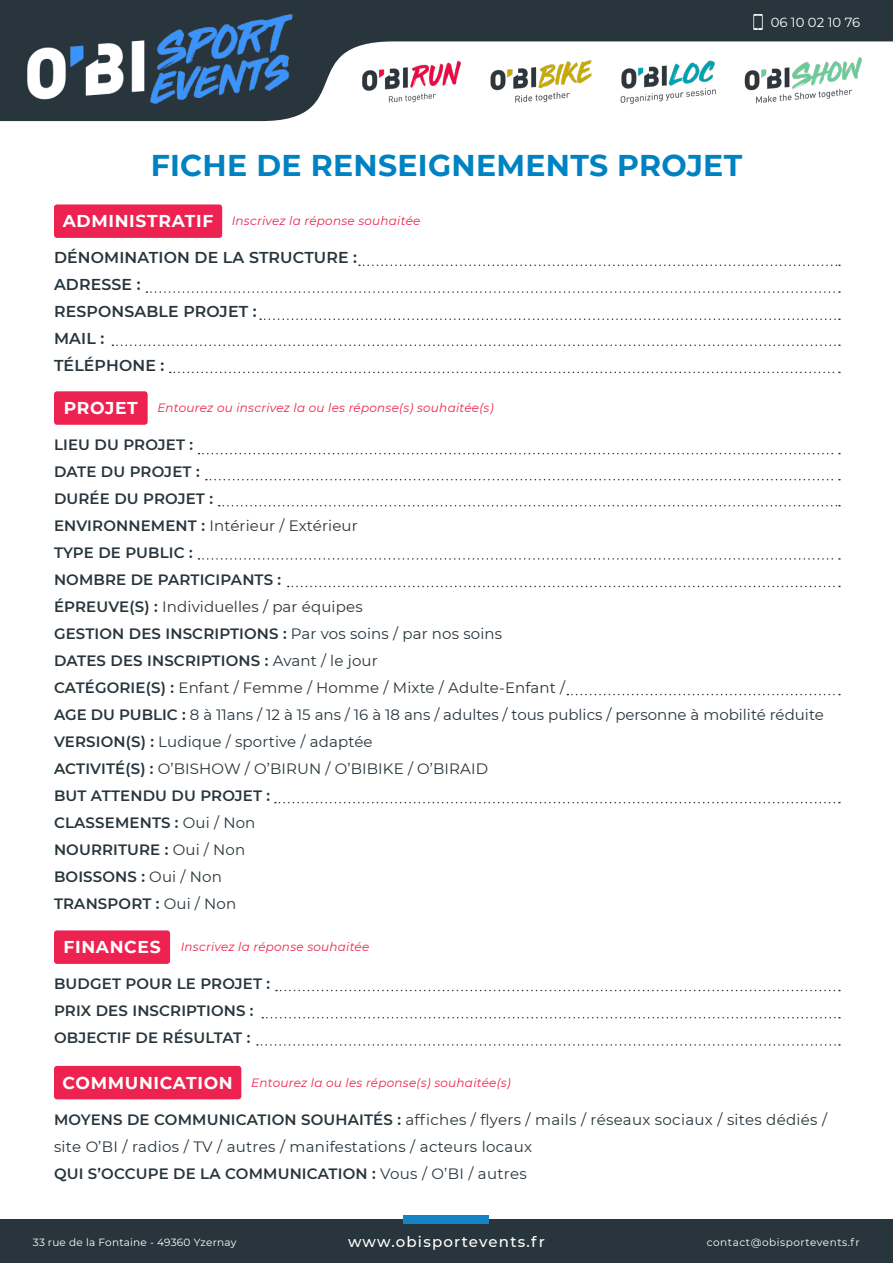
<style>
.page{position:relative;width:893px;height:1263px;background:#fff}
.page>*{position:absolute;margin:0;border:0;box-sizing:border-box;transform-origin:0 0}
.t1{font:700 30px "Montserrat";letter-spacing:.01em;color:#0082c2}
.t2{font:700 17.1px "Montserrat";letter-spacing:.04em;color:#fff}
.t3{font:600 15.75px "Montserrat";letter-spacing:.01em;color:#28353c}
.t4{font:15px/27px "Montserrat";letter-spacing:.01em;color:#28353c}
.t5{font:600 15px "Montserrat";letter-spacing:.01em;color:#28353c}
.t6{font:500 15px "Montserrat";letter-spacing:.08em;color:#fff}
.t7{font:13.2px "Montserrat";color:#fff}
.t8{font:italic 12px "Montserrat";letter-spacing:.02em;color:#ed2250}
.t9{font:10.5px "Montserrat";letter-spacing:.02em;color:#fff}
.t10{font:10.5px "Montserrat";letter-spacing:.05em;color:#fff}
.s1{font-weight:600}
.s2{font-weight:400}
</style>
<div class="page">
<svg style="left:0;top:0;width:893px;height:121px;fill:#28353c"></svg>
<div style="left:0;top:1219px;width:893px;height:44px;background:#28353c"></div>
<img style="left:28px;top:14px;width:265px;height:89px">
<div style="left:54px;top:204px;width:168px;height:34px;background:#ed2250;border-radius:3px"></div>
<div style="left:54px;top:391px;width:94px;height:34px;background:#ed2250;border-radius:3px"></div>
<div style="left:54px;top:930px;width:116px;height:34px;background:#ed2250;border-radius:3px"></div>
<div style="left:54px;top:1066px;width:187px;height:33px;background:#ed2250;border-radius:3px"></div>
<div style="left:404px;top:1215px;width:85px;height:9px;background:#1584c4"></div>
<svg style="left:275px;top:802px;width:565px;height:1px"></svg>
<svg style="left:288px;top:586px;width:552px;height:1px"></svg>
<svg style="left:567px;top:694px;width:273px;height:1px"></svg>
<svg style="left:219px;top:505px;width:621px;height:1px"></svg>
<svg style="left:170px;top:372px;width:670px;height:1px"></svg>
<svg style="left:146px;top:291px;width:694px;height:2px"></svg>
<svg style="left:206px;top:479px;width:634px;height:1px"></svg>
<svg style="left:198px;top:558px;width:642px;height:2px"></svg>
<svg style="left:112px;top:344px;width:728px;height:2px"></svg>
<svg style="left:198px;top:453px;width:642px;height:1px"></svg>
<svg style="left:260px;top:318px;width:580px;height:2px"></svg>
<svg style="left:359px;top:265px;width:481px;height:1px"></svg>
<svg style="left:276px;top:990px;width:564px;height:1px"></svg>
<svg style="left:262px;top:1017px;width:578px;height:1px"></svg>
<svg style="left:257px;top:1044px;width:583px;height:2px"></svg>
<img style="left:342px;top:50px;width:128px;height:63px">
<img style="left:614px;top:50px;width:116px;height:63px">
<img style="left:470px;top:49px;width:144px;height:64px">
<img style="left:730px;top:50px;width:143px;height:63px">
<img style="left:750px;top:14px;width:16px;height:16px">
<p class="t7" style="left:771px;top:13px;width:91px">06 10 02 10 76</p>
<p class="t1" style="left:151px;top:144px;width:593px">FICHE DE RENSEIGNEMENTS PROJET</p>
<p class="t2" style="left:63px;top:209px;width:152px">ADMINISTRATIF</p>
<p class="t8" style="left:232px;top:213px;width:190px">Inscrivez la réponse souhaitée</p>
<p class="t3" style="left:54px;top:246px;width:305px">DÉNOMINATION DE LA STRUCTURE :</p>
<p class="t3" style="left:54px;top:273px;width:88px">ADRESSE :</p>
<p class="t3" style="left:54px;top:300px;width:204px">RESPONSABLE PROJET :</p>
<p class="t3" style="left:54px;top:327px;width:52px">MAIL :</p>
<p class="t3" style="left:54px;top:354px;width:112px">TÉLÉPHONE :</p>
<p class="t2" style="left:64px;top:396px;width:76px">PROJET</p>
<p class="t8" style="left:157px;top:399px;width:338px">Entourez ou inscrivez la ou les réponse(s) souhaitée(s)</p>
<p class="t5" style="left:54px;top:434px;width:141px">LIEU DU PROJET :</p>
<p class="t5" style="left:54px;top:461px;width:147px">DATE DU PROJET :</p>
<p class="t5" style="left:54px;top:488px;width:161px">DURÉE DU PROJET :</p>
<p class="t4" style="left:54px;top:511px;width:305px"><span class="s1">ENVIRONNEMENT :</span> Intérieur / Extérieur</p>
<p class="t5" style="left:54px;top:542px;width:140px">TYPE DE PUBLIC :</p>
<p class="t5" style="left:54px;top:569px;width:229px">NOMBRE DE PARTICIPANTS :</p>
<p class="t4" style="left:54px;top:592px;width:310px"><span class="s1">ÉPREUVE(S) :</span> Individuelles / par équipes</p>
<p class="t5" style="left:54px;top:623px;width:450px">GESTION DES INSCRIPTIONS : <span class="s2">Par vos soins / par nos soins</span></p>
<p class="t5" style="left:54px;top:650px;width:325px">DATES DES INSCRIPTIONS : <span class="s2">Avant / le jour</span></p>
<p class="t4" style="left:54px;top:673px;width:513px"><span class="s1">CATÉGORIE(S) :</span> Enfant / Femme / Homme / Mixte / Adulte-Enfant /</p>
<p class="t4" style="left:54px;top:700px;width:771px"><span class="s1">AGE DU PUBLIC :</span> 8 à 11ans / 12 à 15 ans / 16 à 18 ans / adultes / tous publics / personne à mobilité réduite</p>
<p class="t4" style="left:54px;top:727px;width:320px"><span class="s1">VERSION(S) :</span> Ludique / sportive / adaptée</p>
<p class="t4" style="left:54px;top:754px;width:436px"><span class="s1">ACTIVITÉ(S) :</span> O’BISHOW / O’BIRUN / O’BIBIKE / O’BIRAID</p>
<p class="t5" style="left:54px;top:785px;width:218px">BUT ATTENDU DU PROJET :</p>
<p class="t5" style="left:54px;top:812px;width:203px">CLASSEMENTS : <span class="s2">Oui / Non</span></p>
<p class="t5" style="left:54px;top:839px;width:193px">NOURRITURE : <span class="s2">Oui / Non</span></p>
<p class="t5" style="left:54px;top:866px;width:169px">BOISSONS : <span class="s2">Oui / Non</span></p>
<p class="t5" style="left:54px;top:893px;width:184px">TRANSPORT : <span class="s2">Oui / Non</span></p>
<p class="t2" style="left:63px;top:935px;width:99px">FINANCES</p>
<p class="t8" style="left:181px;top:938px;width:190px">Inscrivez la réponse souhaitée</p>
<p class="t5" style="left:54px;top:973px;width:218px">BUDGET POUR LE PROJET :</p>
<p class="t5" style="left:54px;top:1000px;width:201px">PRIX DES INSCRIPTIONS :</p>
<p class="t5" style="left:54px;top:1027px;width:198px">OBJECTIF DE RÉSULTAT :</p>
<p class="t2" style="left:62px;top:1070px;width:172px">COMMUNICATION</p>
<p class="t8" style="left:251px;top:1074px;width:261px">Entourez la ou les réponse(s) souhaitée(s)</p>
<p class="t4" style="left:54px;top:1106px;width:775px"><span class="s1">MOYENS DE COMMUNICATION SOUHAITÉS :</span> affiches / flyers / mails / réseaux sociaux / sites dédiés / site O’BI / radios / TV / autres / manifestations / acteurs locaux</p>
<p class="t5" style="left:54px;top:1163px;width:474px">QUI S’OCCUPE DE LA COMMUNICATION : <span class="s2">Vous / O’BI / autres</span></p>
<p class="t6" style="left:348px;top:1231px;width:198px">www.obisportevents.fr</p>
<p class="t9" style="left:33px;top:1235px;width:205px">33 rue de la Fontaine - 49360 Yzernay</p>
<p class="t10" style="left:707px;top:1234px;width:154px">contact@obisportevents.fr</p>
</div>
